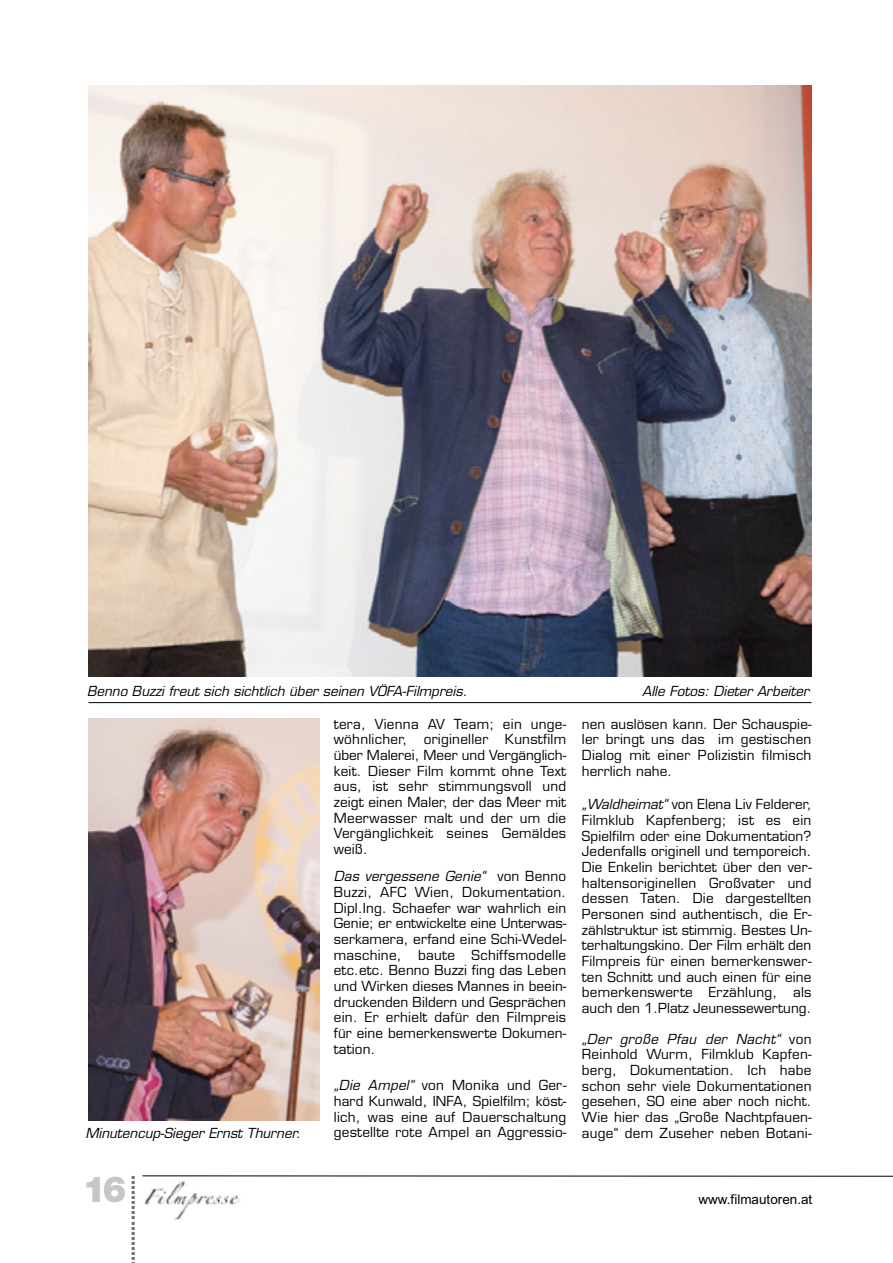
<style>
.page{position:relative;width:893px;height:1263px;background:#fff}
.page>*{position:absolute;margin:0;border:0;box-sizing:border-box;transform-origin:0 0}
.t1{font:900 36px "Helvetica Neue LT Std";color:#c6c6c6}
.t2{font:900 15px "Helvetica Neue LT Std";color:#706f6f}
.t3{font:13.5px/15.6px "Eurostile LT Std";letter-spacing:.02em;color:#000;text-align:justify}
.t4{font:italic 13.5px "Eurostile LT Std";color:#000}
.t5{font:13.5px "Arial";color:#000}
.s1{font-style:italic}
</style>
<div class="page">
<img style="left:89px;top:85px;width:722px;height:591px">
<img style="left:89px;top:719px;width:230px;height:401px">
<img style="left:144px;top:1181px;width:96px;height:40px">
<svg style="left:142px;top:1175px;width:751px;height:2px;background:#7f7f7f"></svg>
<hr style="left:89px;top:702px;width:722px;height:1px;background:#000">
<p class="t4" style="left:87px;top:683px;width:382px">Benno Buzzi freut sich sichtlich über seinen VÖFA-Filmpreis.</p>
<p class="t4" style="left:642px;top:683px;width:168px">Alle Fotos: Dieter Arbeiter</p>
<p class="t4" style="left:86px;top:1125px;width:217px">Minutencup-Sieger Ernst Thurner.</p>
<h1 class="t1" style="left:83px;top:1167px;width:45px">16</h1>
<p class="t2" style="left:120px;top:1260px;width:87px;rotate:-90deg">.................</p>
<p class="t3" style="left:334px;top:716px;width:234px">tera, Vienna AV Team; ein unge&shy;wöhnlicher, origineller Kunstfilm über Malerei, Meer und Vergänglich&shy;keit. Dieser Film kommt ohne Text aus, ist sehr stimmungsvoll und zeigt einen Maler, der das Meer mit Meerwasser malt und der um die Vergänglichkeit seines Gemäldes weiß.</p>
<p class="t3" style="left:334px;top:869px;width:234px"><span class="s1">Das vergessene Genie“</span> von Benno Buzzi, AFC Wien, Dokumentation.<br>Dipl.Ing. Schaefer war wahrlich ein Genie; er entwickelte eine Unterwas&shy;serkamera, erfand eine Schi-Wedel&shy;maschine, baute Schiffsmodelle etc.etc. Benno Buzzi fing das Leben und Wirken dieses Mannes in beein&shy;druckenden Bildern und Gesprächen ein. Er erhielt dafür den Filmpreis für eine bemerkenswerte Dokumen&shy;tation.</p>
<p class="t3" style="left:334px;top:1077px;width:234px"><span class="s1">„Die Ampel“</span> von Monika und Ger&shy;hard Kunwald, INFA, Spielfilm; köst&shy;lich, was eine auf Dauerschaltung gestellte rote Ampel an Aggressio-</p>
<p class="t3" style="left:582px;top:716px;width:231px">nen auslösen kann. Der Schauspie&shy;ler bringt uns das im gestischen Dialog mit einer Polizistin filmisch herrlich nahe.</p>
<p class="t3" style="left:582px;top:797px;width:232px"><span class="s1">„Waldheimat“</span> von Elena Liv Felderer, Filmklub Kapfenberg; ist es ein Spielfilm oder eine Dokumentation?<br>Jedenfalls originell und temporeich.<br>Die Enkelin berichtet über den ver&shy;haltensoriginellen Großvater und dessen Taten. Die dargestellten Personen sind authentisch, die Er&shy;zählstruktur ist stimmig. Bestes Un&shy;terhaltungskino. Der Film erhält den Filmpreis für einen bemerkenswer&shy;ten Schnitt und auch einen für eine bemerkenswerte Erzählung, als auch den 1.Platz Jeunessewertung.</p>
<p class="t3" style="left:582px;top:1031px;width:231px"><span class="s1">„Der große Pfau der Nacht“</span> von Reinhold Wurm, Filmklub Kapfen&shy;berg, Dokumentation. Ich habe schon sehr viele Dokumentationen gesehen, SO eine aber noch nicht.<br>Wie hier das „Große Nachtpfauen&shy;auge“ dem Zuseher neben Botani-</p>
<p class="t5" style="left:698px;top:1189px;width:116px">www.filmautoren.at</p>
</div>
